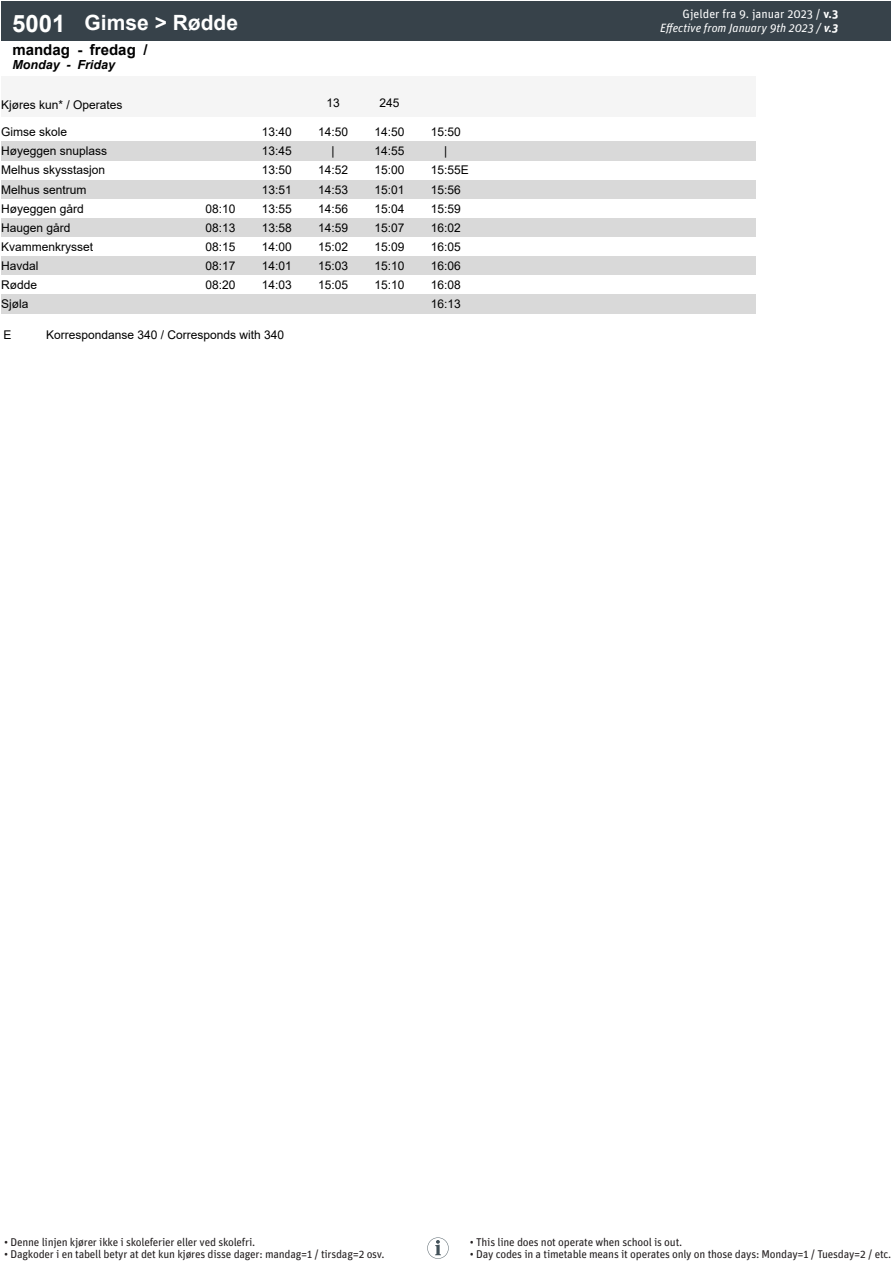
<style>
.page{position:relative;width:893px;height:1263px;background:#fff}
.page>*{position:absolute;margin:0;border:0;box-sizing:border-box;transform-origin:0 0}
.t1{font:700 21px "Arial";color:#fff}
.t2{font:700 15px "Arial";color:#000}
.t3{font:italic 700 12.45px "Arial";color:#000}
.t4{font:12px "Arial";color:#000}
.t5{font:italic 12px "Unit Pro";color:#fff}
.t6{font:12px "Unit Pro";color:#fff}
.t7{font:11.25px "Unit Pro";letter-spacing:-.02em;color:#231f20}
.s1{font-size:24px}
.s2{font-weight:700}
</style>
<div class="page">
<div style="left:1px;top:77px;width:191px;height:40px;background:#f5f5f5"></div>
<div style="left:192px;top:77px;width:57px;height:40px;background:#f5f5f5"></div>
<div style="left:249px;top:77px;width:56px;height:40px;background:#f5f5f5"></div>
<div style="left:305px;top:77px;width:56px;height:40px;background:#f5f5f5"></div>
<div style="left:361px;top:77px;width:57px;height:40px;background:#f5f5f5"></div>
<div style="left:418px;top:77px;width:56px;height:40px;background:#f5f5f5"></div>
<div style="left:474px;top:77px;width:56px;height:40px;background:#f5f5f5"></div>
<div style="left:530px;top:77px;width:56px;height:40px;background:#f5f5f5"></div>
<div style="left:586px;top:77px;width:57px;height:40px;background:#f5f5f5"></div>
<div style="left:643px;top:77px;width:56px;height:40px;background:#f5f5f5"></div>
<div style="left:699px;top:77px;width:56px;height:40px;background:#f5f5f5"></div>
<div style="left:1px;top:1px;width:76px;height:40px;background:#37424a"></div>
<div style="left:77px;top:1px;width:814px;height:40px;background:#37424a"></div>
<div style="left:1px;top:142px;width:754px;height:19px;background:#d9d9d9"></div>
<div style="left:1px;top:180px;width:754px;height:19px;background:#d9d9d9"></div>
<div style="left:1px;top:218px;width:754px;height:19px;background:#d9d9d9"></div>
<div style="left:1px;top:257px;width:754px;height:19px;background:#d9d9d9"></div>
<div style="left:1px;top:295px;width:754px;height:19px;background:#d9d9d9"></div>
<svg style="left:427px;top:1237px;width:22px;height:22px"></svg>
<p class="t1" style="left:12px;top:8px;width:227px"><span class="s1">5001</span> Gimse &gt; Rødde</p>
<p class="t2" style="left:12px;top:39px;width:137px">mandag - fredag /</p>
<p class="t3" style="left:12px;top:56px;width:104px">Monday - Friday</p>
<p class="t4" style="left:1px;top:97px;width:123px">Kjøres kun* / Operates</p>
<p class="t4" style="left:326px;top:94px;width:15px">13</p>
<p class="t4" style="left:379px;top:94px;width:22px">245</p>
<p class="t4" style="left:1px;top:124px;width:67px">Gimse skole</p>
<p class="t4" style="left:262px;top:124px;width:32px">13:40</p>
<p class="t4" style="left:318px;top:124px;width:32px">14:50</p>
<p class="t4" style="left:374px;top:124px;width:32px">14:50</p>
<p class="t4" style="left:431px;top:124px;width:32px">15:50</p>
<p class="t4" style="left:1px;top:143px;width:108px">Høyeggen snuplass</p>
<p class="t4" style="left:262px;top:143px;width:32px">13:45</p>
<p class="t4" style="left:332px;top:143px;width:5px">|</p>
<p class="t4" style="left:374px;top:143px;width:32px">14:55</p>
<p class="t4" style="left:444px;top:143px;width:5px">|</p>
<p class="t4" style="left:1px;top:162px;width:106px">Melhus skysstasjon</p>
<p class="t4" style="left:262px;top:162px;width:32px">13:50</p>
<p class="t4" style="left:318px;top:162px;width:32px">14:52</p>
<p class="t4" style="left:374px;top:162px;width:32px">15:00</p>
<p class="t4" style="left:431px;top:162px;width:40px">15:55E</p>
<p class="t4" style="left:1px;top:181px;width:87px">Melhus sentrum</p>
<p class="t4" style="left:262px;top:181px;width:32px">13:51</p>
<p class="t4" style="left:318px;top:181px;width:32px">14:53</p>
<p class="t4" style="left:374px;top:181px;width:32px">15:01</p>
<p class="t4" style="left:431px;top:181px;width:32px">15:56</p>
<p class="t4" style="left:1px;top:200px;width:84px">Høyeggen gård</p>
<p class="t4" style="left:206px;top:200px;width:32px">08:10</p>
<p class="t4" style="left:262px;top:200px;width:32px">13:55</p>
<p class="t4" style="left:318px;top:200px;width:32px">14:56</p>
<p class="t4" style="left:374px;top:200px;width:32px">15:04</p>
<p class="t4" style="left:431px;top:200px;width:32px">15:59</p>
<p class="t4" style="left:1px;top:219px;width:71px">Haugen gård</p>
<p class="t4" style="left:206px;top:219px;width:32px">08:13</p>
<p class="t4" style="left:262px;top:219px;width:32px">13:58</p>
<p class="t4" style="left:318px;top:219px;width:32px">14:59</p>
<p class="t4" style="left:374px;top:219px;width:32px">15:07</p>
<p class="t4" style="left:431px;top:219px;width:32px">16:02</p>
<p class="t4" style="left:1px;top:239px;width:93px">Kvammenkrysset</p>
<p class="t4" style="left:206px;top:239px;width:32px">08:15</p>
<p class="t4" style="left:262px;top:239px;width:32px">14:00</p>
<p class="t4" style="left:318px;top:239px;width:32px">15:02</p>
<p class="t4" style="left:374px;top:239px;width:32px">15:09</p>
<p class="t4" style="left:431px;top:239px;width:32px">16:05</p>
<p class="t4" style="left:1px;top:258px;width:39px">Havdal</p>
<p class="t4" style="left:206px;top:258px;width:32px">08:17</p>
<p class="t4" style="left:262px;top:258px;width:32px">14:01</p>
<p class="t4" style="left:318px;top:258px;width:32px">15:03</p>
<p class="t4" style="left:374px;top:258px;width:32px">15:10</p>
<p class="t4" style="left:431px;top:258px;width:32px">16:06</p>
<p class="t4" style="left:1px;top:277px;width:38px">Rødde</p>
<p class="t4" style="left:206px;top:277px;width:32px">08:20</p>
<p class="t4" style="left:262px;top:277px;width:32px">14:03</p>
<p class="t4" style="left:318px;top:277px;width:32px">15:05</p>
<p class="t4" style="left:374px;top:277px;width:32px">15:10</p>
<p class="t4" style="left:431px;top:277px;width:32px">16:08</p>
<p class="t4" style="left:1px;top:296px;width:29px">Sjøla</p>
<p class="t4" style="left:431px;top:296px;width:32px">16:13</p>
<p class="t4" style="left:3px;top:326px;width:10px">E</p>
<p class="t4" style="left:46px;top:326px;width:240px">Korrespondanse 340 / Corresponds with 340</p>
<p class="t6" style="left:683px;top:5px;width:157px">Gjelder fra 9. januar 2023 / <span class="s2">v.3</span></p>
<p class="t5" style="left:660px;top:20px;width:180px">Effective from January 9th 2023 / <span class="s2">v.3</span></p>
<p class="t7" style="left:4px;top:1234px;width:253px">• Denne linjen kjører ikke i skoleferier eller ved skolefri.</p>
<p class="t7" style="left:4px;top:1246px;width:382px">• Dagkoder i en tabell betyr at det kun kjøres disse dager: mandag=1 / tirsdag=2 osv.</p>
<p class="t7" style="left:470px;top:1234px;width:214px">• This line does not operate when school is out.</p>
<p class="t7" style="left:470px;top:1246px;width:423px">• Day codes in a timetable means it operates only on those days: Monday=1 / Tuesday=2 / etc.</p>
</div>
